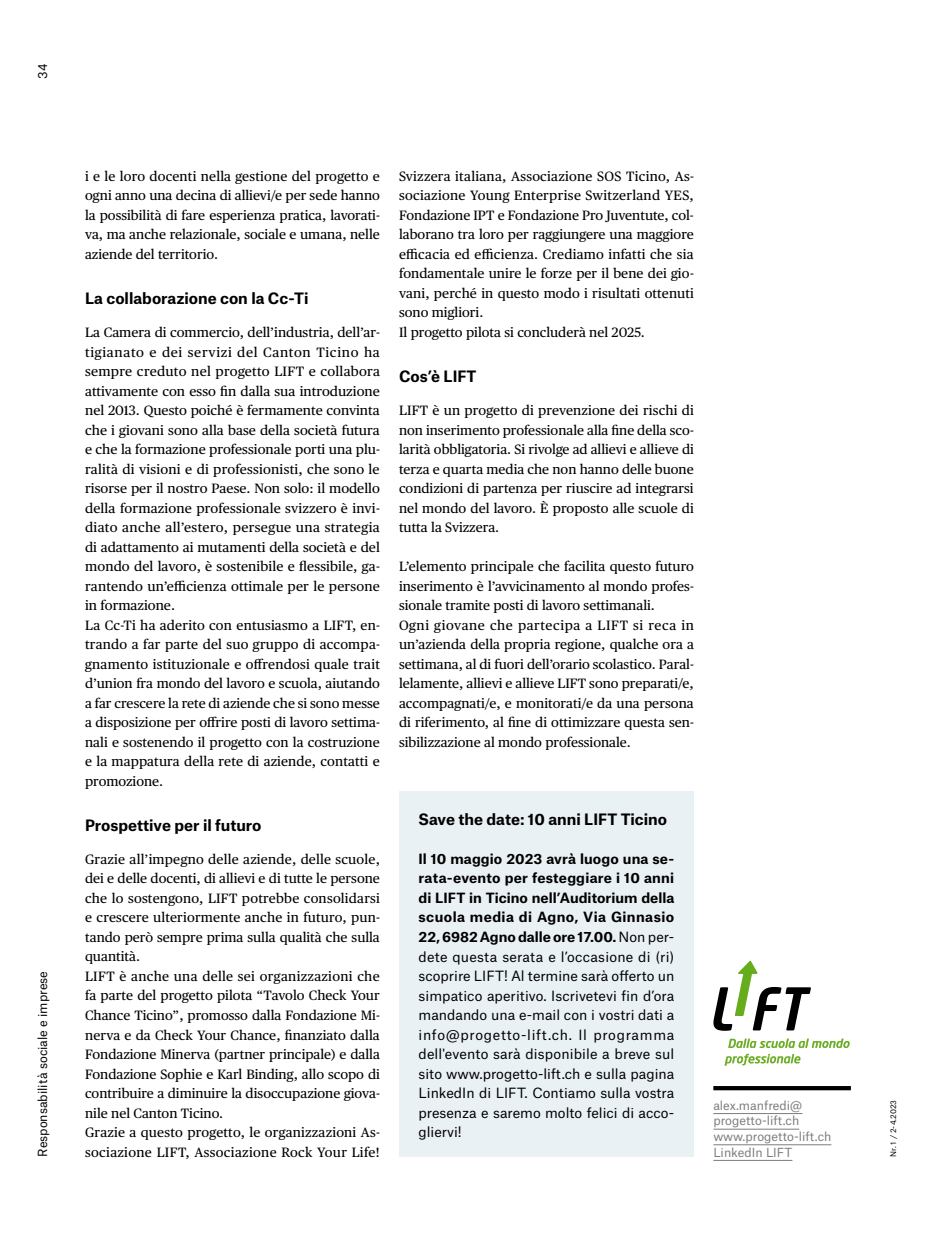
<style>
.page{position:relative;width:936px;height:1234px;background:#fff}
.page>*{position:absolute;margin:0;border:0;box-sizing:border-box;transform-origin:0 0}
.t1{font:700 15px "Atlas Grotesk";color:#000}
.t2{font:13.5px/19.5px "Publico Text";letter-spacing:.005em;color:#000}
.t3{font:13.5px/19.5px "Atlas Grotesk";color:#000;text-align:justify}
.t4{font:12px/15.6px "Atlas Grotesk";color:#7b7d7c}
.t5{font:12px "Atlas Grotesk";color:#000}
.t6{font:7.5px "Atlas Grotesk";color:#000}
.s1{font-weight:700}
</style>
<div class="page">
<svg style="left:713px;top:1086px;width:137px;height:3px"></svg>
<hr style="left:713px;top:1112px;width:89px;height:1px;background:#7b7d7c">
<hr style="left:713px;top:1128px;width:86px;height:1px;background:#7b7d7c">
<hr style="left:713px;top:1144px;width:118px;height:1px;background:#7b7d7c">
<hr style="left:713px;top:1159px;width:79px;height:1px;background:#7b7d7c">
<svg style="left:728px;top:1038px;width:121px;height:9px"></svg>
<svg style="left:724px;top:1053px;width:76px;height:12px"></svg>
<svg style="left:713px;top:960px;width:98px;height:70px"></svg>
<div style="left:399px;top:791px;width:294px;height:365px;background:#eaf1f5"></div>
<p class="t5" style="left:33px;top:79px;width:17px;rotate:-90deg">34</p>
<p class="t5" style="left:33px;top:1156px;width:187px;rotate:-90deg">Responsabilità sociale e imprese</p>
<p class="t2" style="left:85px;top:166px;width:296px;text-align:justify">i e le loro docenti nella gestione del progetto e ogni anno una decina di allievi/e per sede hanno la possibilità di fare esperienza pratica, lavorati&shy;va, ma anche relazionale, sociale e umana, nelle aziende del territorio.</p>
<p class="t1" style="left:85px;top:286px;width:225px">La collaborazione con la Cc-Ti</p>
<p class="t2" style="left:85px;top:322px;width:296px">La Camera di commercio, dell’industria, dell’ar&shy;tigianato e dei servizi del Canton Ticino ha sempre creduto nel progetto LIFT e collabora attivamente con esso fin dalla sua introduzione nel 2013. Questo poiché è fermamente convinta che i giovani sono alla base della società futura e che la formazione professionale porti una plu&shy;ralità di visioni e di professionisti, che sono le risorse per il nostro Paese. Non solo: il modello della formazione professionale svizzero è invi&shy;diato anche all’estero, persegue una strategia di adattamento ai mutamenti della società e del mondo del lavoro, è sostenibile e flessibile, ga&shy;rantendo un’efficienza ottimale per le persone in formazione.<br>La Cc-Ti ha aderito con entusiasmo a LIFT, en&shy;trando a far parte del suo gruppo di accompa&shy;gnamento istituzionale e offrendosi quale trait d’union fra mondo del lavoro e scuola, aiutando a far crescere la rete di aziende che si sono messe a disposizione per offrire posti di lavoro settima&shy;nali e sostenendo il progetto con la costruzione e la mappatura della rete di aziende, contatti e promozione.</p>
<p class="t1" style="left:85px;top:812px;width:178px">Prospettive per il futuro</p>
<p class="t2" style="left:85px;top:848px;width:296px">Grazie all’impegno delle aziende, delle scuole, dei e delle docenti, di allievi e di tutte le persone che lo sostengono, LIFT potrebbe consolidarsi e crescere ulteriormente anche in futuro, pun&shy;tando però sempre prima sulla qualità che sulla quantità.<br>LIFT è anche una delle sei organizzazioni che fa parte del progetto pilota “Tavolo Check Your Chance Ticino”, promosso dalla Fondazione Mi&shy;nerva e da Check Your Chance, finanziato dalla Fondazione Minerva (partner principale) e dalla Fondazione Sophie e Karl Binding, allo scopo di contribuire a diminuire la disoccupazione giova&shy;nile nel Canton Ticino.<br>Grazie a questo progetto, le organizzazioni As&shy;sociazione LIFT, Associazione Rock Your Life!</p>
<p class="t2" style="left:399px;top:165px;width:296px">Svizzera italiana, Associazione SOS Ticino, As&shy;sociazione Young Enterprise Switzerland YES, Fondazione IPT e Fondazione Pro Juventute, col&shy;laborano tra loro per raggiungere una maggiore efficacia ed efficienza. Crediamo infatti che sia fondamentale unire le forze per il bene dei gio&shy;vani, perché in questo modo i risultati ottenuti sono migliori.<br>Il progetto pilota si concluderà nel 2025.</p>
<p class="t1" style="left:399px;top:364px;width:79px">Cos’è LIFT</p>
<p class="t2" style="left:399px;top:400px;width:296px;text-align:justify">LIFT è un progetto di prevenzione dei rischi di non inserimento professionale alla fine della sco&shy;larità obbligatoria. Si rivolge ad allievi e allieve di terza e quarta media che non hanno delle buone condizioni di partenza per riuscire ad integrarsi nel mondo del lavoro. È proposto alle scuole di tutta la Svizzera.</p>
<p class="t2" style="left:399px;top:555px;width:296px">L’elemento principale che facilita questo futuro inserimento è l’avvicinamento al mondo profes&shy;sionale tramite posti di lavoro settimanali.<br>Ogni giovane che partecipa a LIFT si reca in un’azienda della propria regione, qualche ora a settimana, al di fuori dell’orario scolastico. Paral&shy;lelamente, allievi e allieve LIFT sono preparati/e, accompagnati/e, e monitorati/e da una persona di riferimento, al fine di ottimizzare questa sen&shy;sibilizzazione al mondo professionale.</p>
<p class="t1" style="left:418px;top:806px;width:250px">Save the date: 10 anni LIFT Ticino</p>
<p class="t3" style="left:418px;top:847px;width:257px"><span class="s1">Il 10 maggio 2023 avrà luogo una se&shy;rata-evento per festeggiare i 10 anni di LIFT in Ticino nell’Auditorium della scuola media di Agno, Via Ginnasio 22, 6982 Agno dalle ore 17.00.</span> Non per&shy;dete questa serata e l’occasione di (ri) scoprire LIFT! Al termine sarà offerto un simpatico aperitivo. Iscrivetevi fin d’ora mandando una e-mail con i vostri dati a info@progetto-lift.ch. Il programma dell'evento sarà disponibile a breve sul sito www.progetto-lift.ch e sulla pagina LinkedIn di LIFT. Contiamo sulla vostra presenza e saremo molto felici di acco&shy;gliervi!</p>
<p class="t4" style="left:713px;top:1095px;width:120px">alex.manfredi@ progetto-lift.ch www.progetto-lift.ch<br>LinkedIn LIFT</p>
<p class="t6" style="left:887px;top:1156px;width:58px;rotate:-90deg">Nr. 1 / 2-4.2023</p>
</div>
